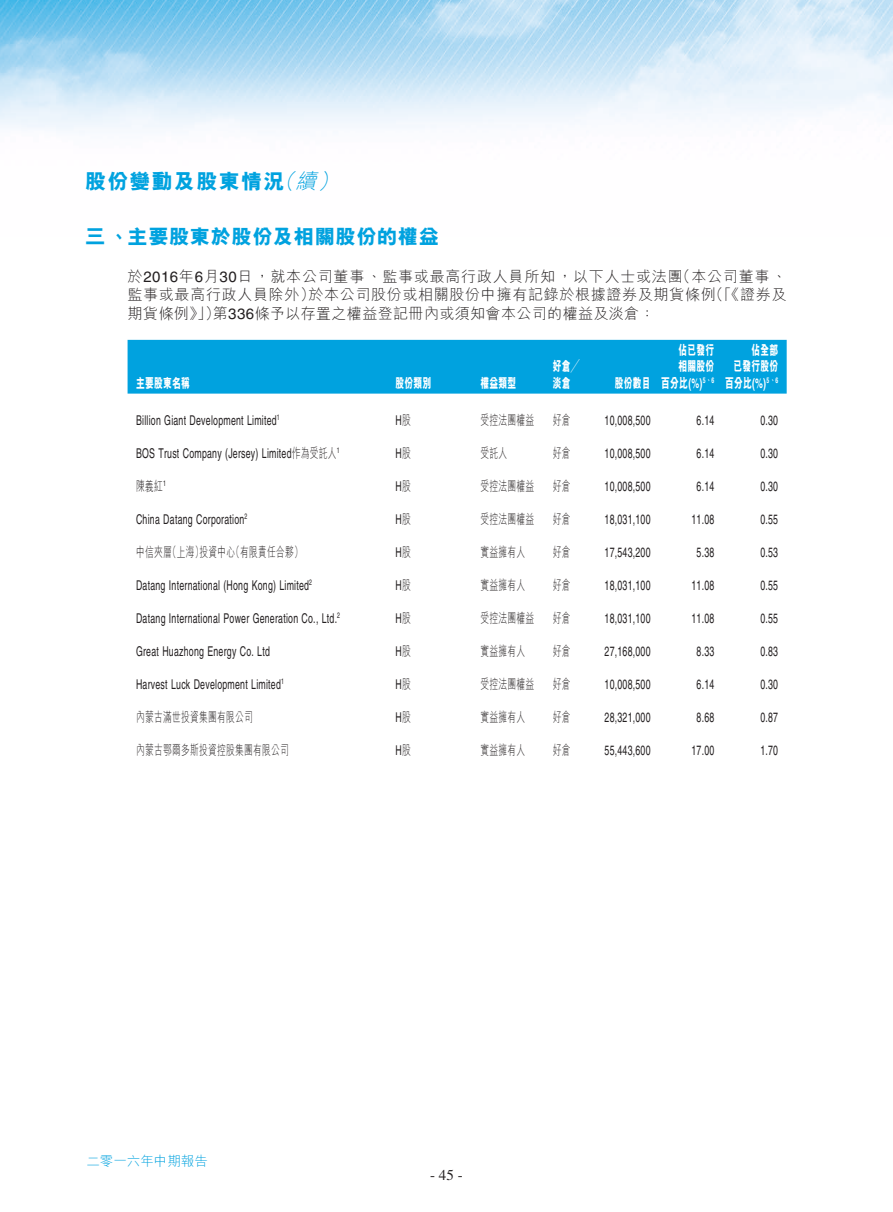
<style>
.page{position:relative;width:893px;height:1212px;background:#fff}
.page>*{position:absolute;margin:0;border:0;box-sizing:border-box;transform-origin:0 0}
.t1{font:800 21px "M Hei HK";letter-spacing:.06em;color:#00a2df}
.t2{font:800 20.25px "M Hei HK";letter-spacing:.025em;color:#00a2df}
.t3{font:300 15px/18.8px "M Hei HK";letter-spacing:.025em;color:#231f20;text-align:justify}
.t4{font:15px "Times LT Std";color:#231f20}
.t5{font:13.5px "Helvetica LT Std";letter-spacing:.025em;color:#231f20;scale:.65 1}
.t6{font:300 13.5px "M Hei HK";letter-spacing:.025em;color:#231f20;scale:.65 1}
.t7{font:800 13.5px/16.5px "M Hei HK";letter-spacing:.025em;color:#fff;text-align:right;scale:.65 1}
.t8{font:300 13.5px "M Hei HK";color:#00a2df}
.s1{font-weight:300;font-style:italic}
.s2{font-family:"Helvetica LT Std";font-weight:400}
.s3{font-family:"Helvetica LT Std";font-weight:700}
.s4{font-family:"M Hei HK";font-weight:300}
</style>
<div class="page">
<img style="left:0;top:0;width:893px;height:132px">
<div style="left:128px;top:340px;width:659px;height:54px;background:#00a2df"></div>
<h1 class="t1" style="left:85px;top:167px;width:262px">股份變動及股東情況<span class="s1">（續）</span></h1>
<h2 class="t2" style="left:85px;top:223px;width:355px">三、主要股東於股份及相關股份的權益</h2>
<p class="t3" style="left:128px;top:266px;width:661px">於<span class="s2">2016</span>年<span class="s2">6</span>月<span class="s2">30</span>日，就本公司董事、監事或最高行政人員所知，以下人士或法團（本公司董事、監事或最高行政人員除外）於本公司股份或相關股份中擁有記錄於根據證券及期貨條例（「《證券及期貨條例》」）第<span class="s2">336</span>條予以存置之權益登記冊內或須知會本公司的權益及淡倉：</p>
<p class="t7" style="left:136px;top:374px;width:84px">主要股東名稱</p>
<p class="t7" style="left:395px;top:374px;width:57px">股份類別</p>
<p class="t7" style="left:480px;top:374px;width:57px">權益類型</p>
<p class="t7" style="left:553px;top:358px;width:43px;text-align:left">好倉╱淡倉</p>
<p class="t7" style="left:615px;top:374px;width:57px">股份數目</p>
<p class="t7" style="left:661px;top:341px;width:83px">佔已發行<br>相關股份<br>百分比<span class="s3">(%)</span><sup>5</sup><sup>、</sup><sup>6</sup></p>
<p class="t7" style="left:725px;top:341px;width:83px">佔全部<br>已發行股份百分比<span class="s3">(%)</span><sup>5</sup><sup>、</sup><sup>6</sup></p>
<p class="t5" style="left:136px;top:412px;width:223px">Billion Giant Development Limited<sup>1</sup></p>
<p class="t5" style="left:395px;top:412px;width:25px">H<span class="s4">股</span></p>
<p class="t6" style="left:480px;top:410px;width:84px">受控法團權益</p>
<p class="t6" style="left:553px;top:410px;width:29px">好倉</p>
<p class="t5" style="left:605px;top:412px;width:72px">10,008,500</p>
<p class="t5" style="left:697px;top:412px;width:29px">6.14</p>
<p class="t5" style="left:760px;top:412px;width:29px">0.30</p>
<p class="t5" style="left:136px;top:445px;width:315px">BOS Trust Company (Jersey) Limited<span class="s4">作為受託人</span><sup>1</sup></p>
<p class="t5" style="left:395px;top:445px;width:25px">H<span class="s4">股</span></p>
<p class="t6" style="left:480px;top:443px;width:43px">受託人</p>
<p class="t6" style="left:553px;top:443px;width:29px">好倉</p>
<p class="t5" style="left:605px;top:445px;width:72px">10,008,500</p>
<p class="t5" style="left:697px;top:445px;width:29px">6.14</p>
<p class="t5" style="left:760px;top:445px;width:29px">0.30</p>
<p class="t6" style="left:136px;top:476px;width:47px">陳義紅<sup>1</sup></p>
<p class="t5" style="left:395px;top:478px;width:25px">H<span class="s4">股</span></p>
<p class="t6" style="left:480px;top:476px;width:84px">受控法團權益</p>
<p class="t6" style="left:553px;top:476px;width:29px">好倉</p>
<p class="t5" style="left:605px;top:478px;width:72px">10,008,500</p>
<p class="t5" style="left:697px;top:478px;width:29px">6.14</p>
<p class="t5" style="left:760px;top:478px;width:29px">0.30</p>
<p class="t5" style="left:136px;top:511px;width:173px">China Datang Corporation<sup>2</sup></p>
<p class="t5" style="left:395px;top:511px;width:25px">H<span class="s4">股</span></p>
<p class="t6" style="left:480px;top:509px;width:84px">受控法團權益</p>
<p class="t6" style="left:553px;top:509px;width:29px">好倉</p>
<p class="t5" style="left:605px;top:511px;width:72px">18,031,100</p>
<p class="t5" style="left:691px;top:511px;width:37px">11.08</p>
<p class="t5" style="left:760px;top:511px;width:29px">0.55</p>
<p class="t6" style="left:136px;top:542px;width:258px">中信夾層（上海）投資中心（有限責任合夥）</p>
<p class="t5" style="left:395px;top:544px;width:25px">H<span class="s4">股</span></p>
<p class="t6" style="left:480px;top:542px;width:70px">實益擁有人</p>
<p class="t6" style="left:553px;top:542px;width:29px">好倉</p>
<p class="t5" style="left:605px;top:544px;width:72px">17,543,200</p>
<p class="t5" style="left:697px;top:544px;width:29px">5.38</p>
<p class="t5" style="left:760px;top:544px;width:29px">0.53</p>
<p class="t5" style="left:136px;top:577px;width:272px">Datang International (Hong Kong) Limited<sup>2</sup></p>
<p class="t5" style="left:395px;top:577px;width:25px">H<span class="s4">股</span></p>
<p class="t6" style="left:480px;top:575px;width:70px">實益擁有人</p>
<p class="t6" style="left:553px;top:575px;width:29px">好倉</p>
<p class="t5" style="left:605px;top:577px;width:72px">18,031,100</p>
<p class="t5" style="left:691px;top:577px;width:37px">11.08</p>
<p class="t5" style="left:760px;top:577px;width:29px">0.55</p>
<p class="t5" style="left:136px;top:610px;width:315px">Datang International Power Generation Co., Ltd.<sup>2</sup></p>
<p class="t5" style="left:395px;top:610px;width:25px">H<span class="s4">股</span></p>
<p class="t6" style="left:480px;top:608px;width:84px">受控法團權益</p>
<p class="t6" style="left:553px;top:608px;width:29px">好倉</p>
<p class="t5" style="left:605px;top:610px;width:72px">18,031,100</p>
<p class="t5" style="left:691px;top:610px;width:37px">11.08</p>
<p class="t5" style="left:760px;top:610px;width:29px">0.55</p>
<p class="t5" style="left:136px;top:643px;width:208px">Great Huazhong Energy Co. Ltd</p>
<p class="t5" style="left:395px;top:643px;width:25px">H<span class="s4">股</span></p>
<p class="t6" style="left:480px;top:641px;width:70px">實益擁有人</p>
<p class="t6" style="left:553px;top:641px;width:29px">好倉</p>
<p class="t5" style="left:605px;top:643px;width:72px">27,168,000</p>
<p class="t5" style="left:697px;top:643px;width:29px">8.33</p>
<p class="t5" style="left:760px;top:643px;width:29px">0.83</p>
<p class="t5" style="left:136px;top:676px;width:229px">Harvest Luck Development Limited<sup>1</sup></p>
<p class="t5" style="left:395px;top:676px;width:25px">H<span class="s4">股</span></p>
<p class="t6" style="left:480px;top:674px;width:84px">受控法團權益</p>
<p class="t6" style="left:553px;top:674px;width:29px">好倉</p>
<p class="t5" style="left:605px;top:676px;width:72px">10,008,500</p>
<p class="t5" style="left:697px;top:676px;width:29px">6.14</p>
<p class="t5" style="left:760px;top:676px;width:29px">0.30</p>
<p class="t6" style="left:136px;top:707px;width:181px">內蒙古滿世投資集團有限公司</p>
<p class="t5" style="left:395px;top:709px;width:25px">H<span class="s4">股</span></p>
<p class="t6" style="left:480px;top:707px;width:70px">實益擁有人</p>
<p class="t6" style="left:553px;top:707px;width:29px">好倉</p>
<p class="t5" style="left:605px;top:709px;width:72px">28,321,000</p>
<p class="t5" style="left:697px;top:709px;width:29px">8.68</p>
<p class="t5" style="left:760px;top:709px;width:29px">0.87</p>
<p class="t6" style="left:136px;top:740px;width:237px">內蒙古鄂爾多斯投資控股集團有限公司</p>
<p class="t5" style="left:395px;top:742px;width:25px">H<span class="s4">股</span></p>
<p class="t6" style="left:480px;top:740px;width:70px">實益擁有人</p>
<p class="t6" style="left:553px;top:740px;width:29px">好倉</p>
<p class="t5" style="left:605px;top:742px;width:72px">55,443,600</p>
<p class="t5" style="left:691px;top:742px;width:37px">17.00</p>
<p class="t5" style="left:760px;top:742px;width:29px">1.70</p>
<p class="t8" style="left:86px;top:1152px;width:123px">二零一六年中期報告</p>
<p class="t4" style="left:430px;top:1167px;width:34px">- 45 -</p>
</div>
